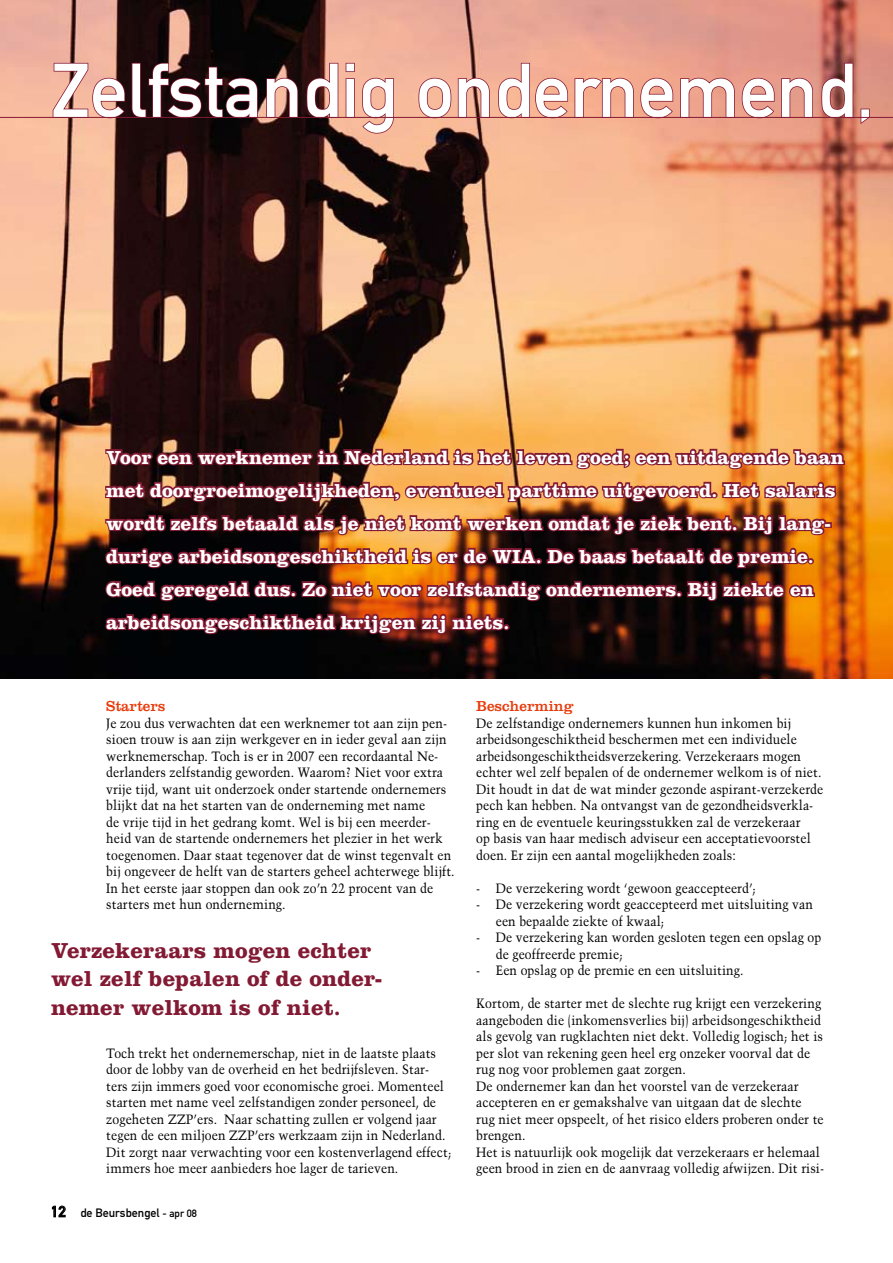
<style>
.page{position:relative;width:893px;height:1263px;background:#fff}
.page>*{position:absolute;margin:0;border:0;box-sizing:border-box;transform-origin:0 0}
.t1{font:75px "DIN Mittelschrift Std";color:#fff}
.t2{font:700 22.5px/28.5px "Clarendon LT Std";letter-spacing:.01em;color:#831a34}
.t3{font:700 19.5px/33px "Clarendon LT Std";color:#fff}
.t4{font:15px "Clarendon LT Std";color:#e73c0c}
.t5{font:13.5px/16.5px "Trump Mediaeval LT Std";letter-spacing:.01em;color:#000;scale:.91 1}
.t6{font:12px "DIN Mittelschrift Std";color:#000}
.s1{font-size:15px}
.s2{font-size:10.5px}
</style>
<div class="page">
<img style="left:0;top:0;width:893px;height:678px">
<svg style="left:52px;top:1205px;width:14px;height:12px"></svg>
<svg style="left:104px;top:434px;width:742px;height:202px;background:#753724"></svg>
<div style="left:503px;top:624px;width:7px;height:6px;border:3px solid #831a34;border-radius:50%"></div>
<svg style="left:52px;top:62px;width:207px;height:57px;background:#603836"></svg>
<svg style="left:265px;top:77px;width:34px;height:42px"></svg>
<svg style="left:306px;top:62px;width:33px;height:57px;background:#824945"></svg>
<svg style="left:345px;top:62px;width:50px;height:72px;background:#e39f8b"></svg>
<svg style="left:418px;top:77px;width:72px;height:42px;background:#d89381"></svg>
<svg style="left:497px;top:62px;width:238px;height:57px;background:#e39682"></svg>
<svg style="left:741px;top:77px;width:73px;height:42px;background:#d3837a"></svg>
<svg style="left:821px;top:62px;width:49px;height:63px;background:#b4635b"></svg>
<hr style="left:0;top:117px;width:893px;height:1px;background:#831a34">
<h1 class="t1" style="left:51px;top:47px;width:825px">Zelfstandig ondernemend,</h1>
<p class="t3" style="left:106px;top:440px;width:739px">Voor een werknemer in Nederland is het leven goed; een uitdagende baan met doorgroeimogelijkheden, eventueel parttime uitgevoerd. Het salaris wordt zelfs betaald als je niet komt werken omdat je ziek bent. Bij lang&shy;durige arbeidsongeschiktheid is er de WIA. De baas betaalt de premie.<br>Goed geregeld dus. Zo niet voor zelfstandig ondernemers. Bij ziekte en arbeidsongeschiktheid krijgen zij niets.</p>
<p class="t4" style="left:106px;top:697px;width:61px">Starters</p>
<p class="t5" style="left:106px;top:715px;width:384px">Je zou dus verwachten dat een werknemer tot aan zijn pen&shy;sioen trouw is aan zijn werkgever en in ieder geval aan zijn werknemerschap. Toch is er in 2007 een recordaantal Ne&shy;derlanders zelfstandig geworden. Waarom? Niet voor extra vrije tijd, want uit onderzoek onder startende ondernemers blijkt dat na het starten van de onderneming met name<br>de vrije tijd in het gedrang komt. Wel is bij een meerder&shy;heid van de startende ondernemers het plezier in het werk toegenomen. Daar staat tegenover dat de winst tegenvalt en bij ongeveer de helft van de starters geheel achterwege blijft.<br>In het eerste jaar stoppen dan ook zo’n 22 procent van de starters met hun onderneming.</p>
<h2 class="t2" style="left:51px;top:935px;width:333px">Verzekeraars mogen echter wel zelf bepalen of de onder&shy;nemer welkom is of niet.</h2>
<p class="t5" style="left:106px;top:1045px;width:381px">Toch trekt het ondernemerschap, niet in de laatste plaats door de lobby van de overheid en het bedrijfsleven. Star&shy;ters zijn immers goed voor economische groei. Momenteel starten met name veel zelfstandigen zonder personeel, de zogeheten ZZP’ers. Naar schatting zullen er volgend jaar tegen de een miljoen ZZP’ers werkzaam zijn in Nederland.<br>Dit zorgt naar verwachting voor een kostenverlagend effect; immers hoe meer aanbieders hoe lager de tarieven.</p>
<p class="t6" style="left:51px;top:1205px;width:147px"><span class="s1">12</span> de Beursbengel <span class="s2">- apr 08</span></p>
<p class="t4" style="left:476px;top:697px;width:99px">Bescherming</p>
<p class="t5" style="left:476px;top:715px;width:383px">De zelfstandige ondernemers kunnen hun inkomen bij arbeidsongeschiktheid beschermen met een individuele arbeidsongeschiktheidsverzekering. Verzekeraars mogen echter wel zelf bepalen of de ondernemer welkom is of niet.<br>Dit houdt in dat de wat minder gezonde aspirant-verzekerde pech kan hebben. Na ontvangst van de gezondheidsverkla&shy;ring en de eventuele keuringsstukken zal de verzekeraar<br>op basis van haar medisch adviseur een acceptatievoorstel doen. Er zijn een aantal mogelijkheden zoals:</p>
<p class="t5" style="left:476px;top:879px;width:309px">- De verzekering wordt ‘gewoon geaccepteerd’;</p>
<p class="t5" style="left:496px;top:896px;width:350px;text-indent:-20px">- De verzekering wordt geaccepteerd met uitsluiting van een bepaalde ziekte of kwaal;</p>
<p class="t5" style="left:496px;top:929px;width:359px;text-indent:-19px">- De verzekering kan worden gesloten tegen een opslag op de geoffreerde premie;</p>
<p class="t5" style="left:476px;top:962px;width:295px">- Een opslag op de premie en een uitsluiting.</p>
<p class="t5" style="left:476px;top:995px;width:384px">Kortom, de starter met de slechte rug krijgt een verzekering aangeboden die (inkomensverlies bij) arbeidsongeschiktheid als gevolg van rugklachten niet dekt. Volledig logisch; het is per slot van rekening geen heel erg onzeker voorval dat de rug nog voor problemen gaat zorgen.<br>De ondernemer kan dan het voorstel van de verzekeraar accepteren en er gemakshalve van uitgaan dat de slechte<br>rug niet meer opspeelt, of het risico elders proberen onder te brengen.<br>Het is natuurlijk ook mogelijk dat verzekeraars er helemaal geen brood in zien en de aanvraag volledig afwijzen. Dit risi-</p>
</div>
